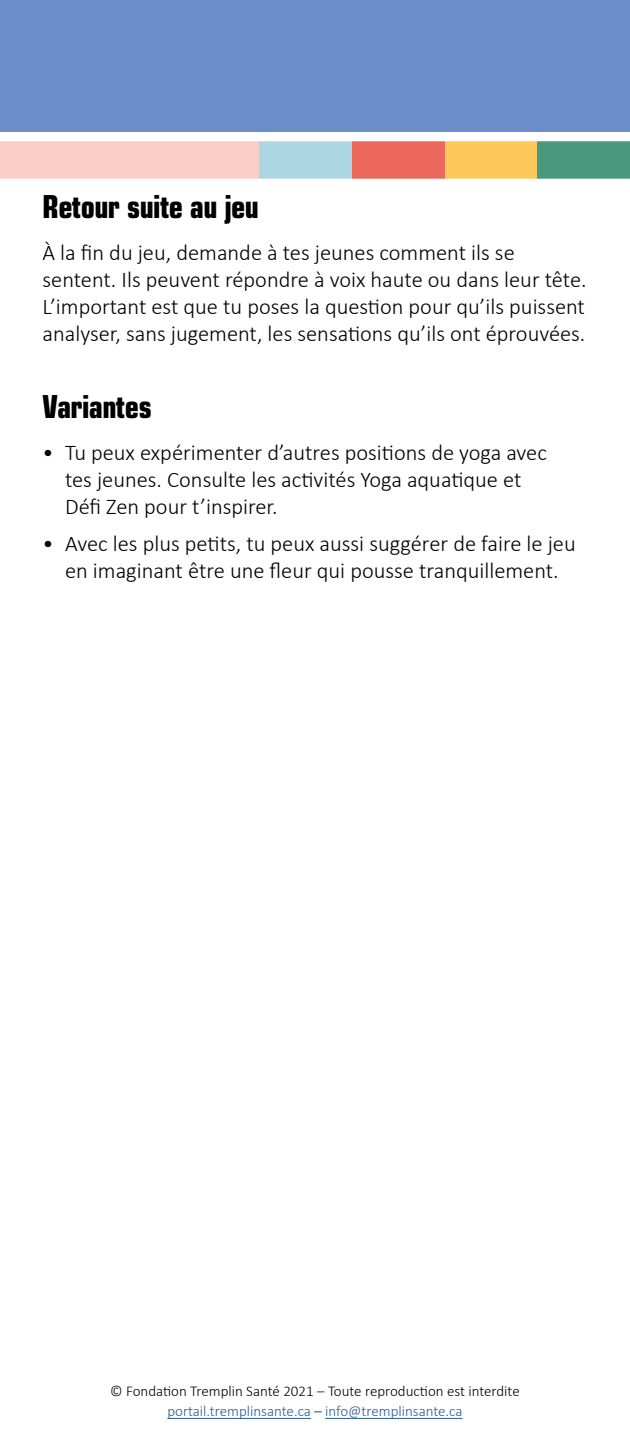
<style>
.page{position:relative;width:630px;height:1440px;background:#fff}
.page>*{position:absolute;margin:0;border:0;box-sizing:border-box;transform-origin:0 0}
.t1{font:700 32.5px "Eurostile Condensed BQ";color:#000}
.t2{font:300 22.5px/27px "Calibri";color:#000}
.t3{font:300 15px/20px "Calibri";color:#000;text-align:center}
.s1{color:#275b9b}
</style>
<div class="page">
<hr style="left:167px;top:1418px;width:144px;height:1px;background:#275b9b">
<hr style="left:325px;top:1418px;width:138px;height:1px;background:#275b9b">
<div style="left:0;top:0;width:630px;height:132px;background:#6b8dc8"></div>
<div style="left:537px;top:141px;width:93px;height:38px;background:#49997f"></div>
<div style="left:445px;top:141px;width:92px;height:38px;background:#fdc95d"></div>
<div style="left:352px;top:141px;width:93px;height:38px;background:#ed685c"></div>
<div style="left:259px;top:141px;width:93px;height:38px;background:#aed7e4"></div>
<div style="left:0;top:141px;width:259px;height:38px;background:#f8cec6"></div>
<h1 class="t1" style="left:43px;top:189px;width:218px">Retour suite au jeu</h1>
<p class="t2" style="left:43px;top:239px;width:546px">À la fin du jeu, demande à tes jeunes comment ils se sentent. Ils peuvent répondre à voix haute ou dans leur tête.<br>L’important est que tu poses la question pour qu’ils puissent analyser, sans jugement, les sensations qu’ils ont éprouvées.</p>
<h1 class="t1" style="left:43px;top:389px;width:111px">Variantes</h1>
<p class="t2" style="left:65px;top:439px;width:483px;text-indent:-22px">• Tu peux expérimenter d’autres positions de yoga avec tes jeunes. Consulte les activités Yoga aquatique et<br>Défi Zen pour t’inspirer.</p>
<p class="t2" style="left:43px;top:530px;width:535px;text-align:center">• Avec les plus petits, tu peux aussi suggérer de faire le jeu en imaginant être une fleur qui pousse tranquillement.</p>
<p class="t3" style="left:110px;top:1381px;width:411px">© Fondation Tremplin Santé 2021 – Toute reproduction est interdite <span class="s1">portail.tremplinsante.ca</span> – <span class="s1">info@tremplinsante.ca</span></p>
</div>
